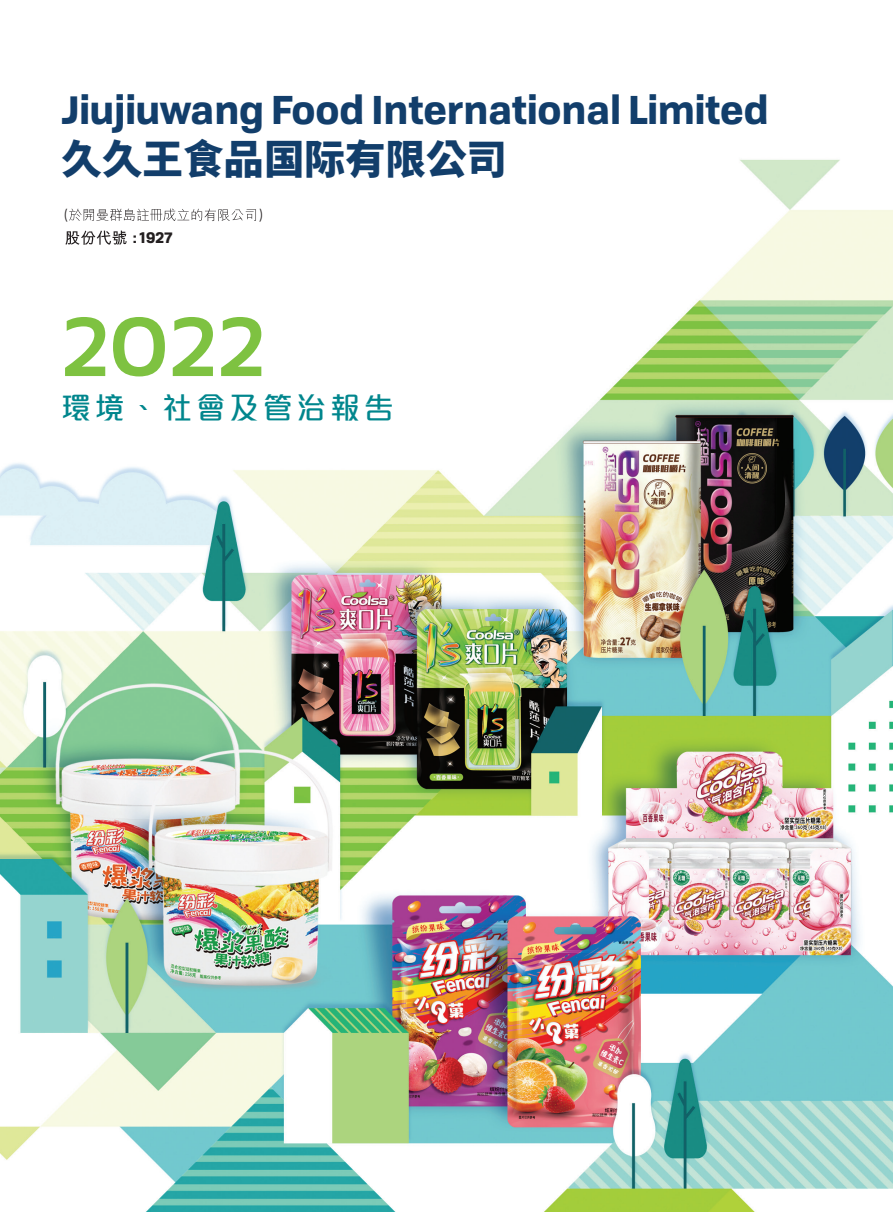
<style>
.page{position:relative;width:893px;height:1212px;background:#fff}
.page>*{position:absolute;margin:0;border:0;box-sizing:border-box;transform-origin:0 0}
.t1{font:700 84px "Sansation";color:#7ec241}
.t2{font:900 40.5px "Noto Sans CJ Ktc";color:#123e6b}
.t3{font:700 39px "Tofino";letter-spacing:-.02em;color:#123e6b}
.t4{font:500 30px "M Elle HK";letter-spacing:.12em;color:#00868d}
.t5{font:700 15px "Tofino";color:#231f20}
.t6{font:13.5px "Tofino";color:#231f20}
</style>
<div class="page">
<img style="left:0;top:159px;width:893px;height:1053px">
<svg style="left:65px;top:231px;width:62px;height:14px"></svg>
<svg style="left:69px;top:209px;width:187px;height:12px"></svg>
<p class="t3" style="left:62px;top:77px;width:709px">Jiujiuwang Food International Limited</p>
<p class="t2" style="left:62px;top:136px;width:447px">久久王食品国际有限公司</p>
<p class="t6" style="left:64px;top:204px;width:5px">)</p>
<p class="t5" style="left:133px;top:225px;width:41px">: 1927</p>
<p class="t6" style="left:259px;top:204px;width:5px">(</p>
<h1 class="t1" style="left:61px;top:300px;width:206px">2022</h1>
<p class="t4" style="left:61px;top:393px;width:334px">環境、社會及管治報告</p>
</div>
